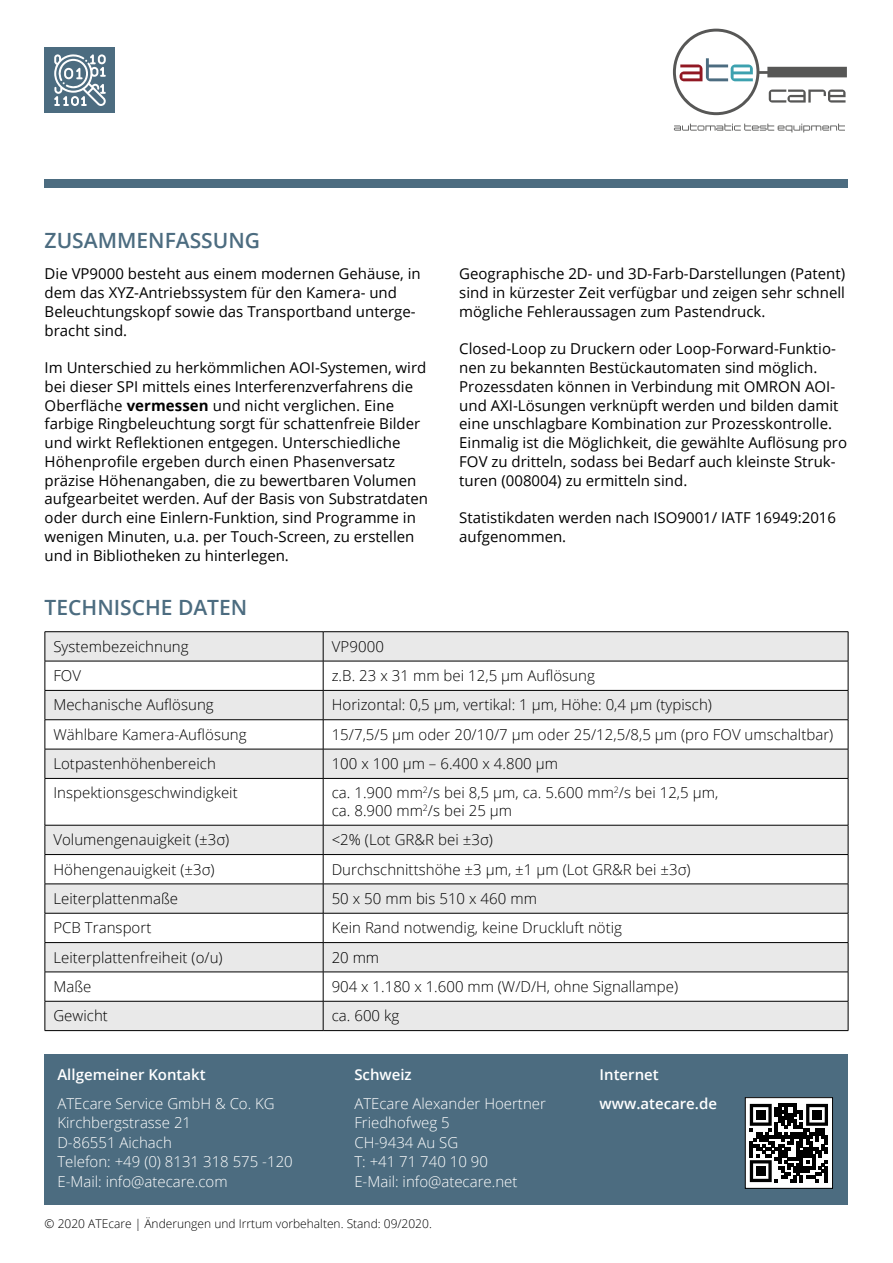
<style>
.page{position:relative;width:893px;height:1263px;background:#fff}
.page>*{position:absolute;margin:0;border:0;box-sizing:border-box;transform-origin:0 0}
.t1{font:600 21px "Open Sans";color:#4c6c80}
.t2{font:15px/18.8px "Open Sans";color:#000}
.t3{font:300 15px/18px "Open Sans";letter-spacing:.005em;color:#000}
.t4{font:300 15px/19.5px "Open Sans";color:#fff}
.t5{font:600 15px/28.5px "Open Sans";color:#fff}
.t6{font:300 12px "Open Sans";color:#000}
.s1{font-weight:700}
</style>
<div class="page">
<div style="left:45px;top:1054px;width:803px;height:150px;background:#4c6c80"></div>
<svg style="left:46px;top:632px;width:802px;height:398px;fill:#e9e9e9"></svg>
<hr style="left:45px;top:631px;width:278px;height:1px;background:#000">
<hr style="left:323px;top:631px;width:525px;height:1px;background:#000">
<hr style="left:45px;top:661px;width:278px;height:1px;background:#000">
<hr style="left:323px;top:661px;width:525px;height:1px;background:#000">
<hr style="left:45px;top:690px;width:278px;height:1px;background:#000">
<hr style="left:323px;top:690px;width:525px;height:1px;background:#000">
<hr style="left:45px;top:719px;width:278px;height:1px;background:#000">
<hr style="left:323px;top:719px;width:525px;height:1px;background:#000">
<hr style="left:45px;top:749px;width:278px;height:1px;background:#000">
<svg style="left:45px;top:632px;width:1px;height:146px"></svg>
<hr style="left:323px;top:749px;width:525px;height:1px;background:#000">
<svg style="left:323px;top:632px;width:1px;height:146px"></svg>
<svg style="left:848px;top:632px;width:1px;height:146px"></svg>
<hr style="left:45px;top:778px;width:278px;height:1px;background:#000">
<hr style="left:45px;top:779px;width:1px;height:46px;background:#000">
<hr style="left:323px;top:778px;width:525px;height:1px;background:#000">
<hr style="left:323px;top:779px;width:1px;height:46px;background:#000">
<hr style="left:848px;top:779px;width:1px;height:46px;background:#000">
<hr style="left:45px;top:825px;width:278px;height:1px;background:#000">
<hr style="left:323px;top:825px;width:525px;height:1px;background:#000">
<hr style="left:45px;top:854px;width:278px;height:1px;background:#000">
<hr style="left:323px;top:854px;width:525px;height:1px;background:#000">
<hr style="left:45px;top:884px;width:278px;height:1px;background:#000">
<hr style="left:323px;top:884px;width:525px;height:1px;background:#000">
<hr style="left:45px;top:913px;width:278px;height:1px;background:#000">
<hr style="left:323px;top:913px;width:525px;height:1px;background:#000">
<hr style="left:45px;top:942px;width:278px;height:1px;background:#000">
<hr style="left:323px;top:942px;width:525px;height:1px;background:#000">
<hr style="left:45px;top:972px;width:278px;height:1px;background:#000">
<hr style="left:323px;top:972px;width:525px;height:1px;background:#000">
<hr style="left:45px;top:1001px;width:278px;height:1px;background:#000">
<svg style="left:45px;top:825px;width:1px;height:205px"></svg>
<hr style="left:323px;top:1001px;width:525px;height:1px;background:#000">
<svg style="left:323px;top:825px;width:1px;height:205px"></svg>
<svg style="left:848px;top:825px;width:1px;height:205px"></svg>
<hr style="left:45px;top:1030px;width:278px;height:1px;background:#000">
<hr style="left:323px;top:1030px;width:525px;height:1px;background:#000">
<div style="left:45px;top:179px;width:803px;height:9px;background:#4c6c80"></div>
<svg style="left:673px;top:29px;width:174px;height:86px"></svg>
<svg style="left:674px;top:124px;width:171px;height:8px"></svg>
<div style="left:745px;top:1097px;width:87px;height:91px;background:#fff"></div>
<svg style="left:750px;top:1104px;width:78px;height:78px"></svg>
<div style="left:756px;top:1110px;width:9px;height:9px;background:#000"></div>
<div style="left:812px;top:1110px;width:10px;height:9px;background:#000"></div>
<div style="left:756px;top:1166px;width:9px;height:10px;background:#000"></div>
<div style="left:745px;top:1097px;width:88px;height:91px;border:1px solid #000"></div>
<div style="left:45px;top:47px;width:70px;height:66px;background:#4c6c80"></div>
<svg style="left:54px;top:54px;width:52px;height:52px"></svg>
<h1 class="t1" style="left:45px;top:226px;width:217px">ZUSAMMENFASSUNG</h1>
<p class="t2" style="left:45px;top:264px;width:378px">Die VP9000 besteht aus einem modernen Gehäuse, in dem das XYZ-Antriebssystem für den Kamera- und Beleuchtungskopf sowie das Transportband unterge&shy;bracht sind.</p>
<p class="t2" style="left:45px;top:358px;width:385px">Im Unterschied zu herkömmlichen AOI-Systemen, wird bei dieser SPI mittels eines Interferenzverfahrens die Oberfläche <span class="s1">vermessen</span> und nicht verglichen. Eine farbige Ringbeleuchtung sorgt für schattenfreie Bilder und wirkt Reflektionen entgegen. Unterschiedliche Höhenprofile ergeben durch einen Phasenversatz präzise Höhenangaben, die zu bewertbaren Volumen aufgearbeitet werden. Auf der Basis von Substratdaten oder durch eine Einlern-Funktion, sind Programme in wenigen Minuten, u.a. per Touch-Screen, zu erstellen und in Bibliotheken zu hinterlegen.</p>
<p class="t2" style="left:459px;top:264px;width:387px;text-align:justify">Geographische 2D- und 3D-Farb-Darstellungen (Patent) sind in kürzester Zeit verfügbar und zeigen sehr schnell mögliche Fehleraussagen zum Pastendruck.</p>
<p class="t2" style="left:459px;top:339px;width:389px">Closed-Loop zu Druckern oder Loop-Forward-Funktio&shy;nen zu bekannten Bestückautomaten sind möglich.<br>Prozessdaten können in Verbindung mit OMRON AOI&shy;und AXI-Lösungen verknüpft werden und bilden damit eine unschlagbare Kombination zur Prozesskontrolle.<br>Einmalig ist die Möglichkeit, die gewählte Auflösung pro FOV zu dritteln, sodass bei Bedarf auch kleinste Struk&shy;turen (008004) zu ermitteln sind.</p>
<p class="t2" style="left:459px;top:508px;width:378px">Statistikdaten werden nach ISO9001/ IATF 16949:2016 aufgenommen.</p>
<h1 class="t1" style="left:45px;top:593px;width:204px">TECHNISCHE DATEN</h1>
<p class="t3" style="left:53px;top:637px;width:137px">Systembezeichnung</p>
<p class="t3" style="left:332px;top:637px;width:54px">VP9000</p>
<p class="t3" style="left:53px;top:666px;width:29px">FOV</p>
<p class="t3" style="left:332px;top:666px;width:265px">z.B. 23 x 31 mm bei 12,5 µm Auflösung</p>
<p class="t3" style="left:53px;top:695px;width:162px">Mechanische Auflösung</p>
<p class="t3" style="left:332px;top:695px;width:382px">Horizontal: 0,5 µm, vertikal: 1 µm, Höhe: 0,4 µm (typisch)</p>
<p class="t3" style="left:53px;top:725px;width:195px">Wählbare Kamera-Auflösung</p>
<p class="t3" style="left:332px;top:725px;width:503px">15/7,5/5 µm oder 20/10/7 µm oder 25/12,5/8,5 µm (pro FOV umschaltbar)</p>
<p class="t3" style="left:53px;top:754px;width:164px">Lotpastenhöhenbereich</p>
<p class="t3" style="left:332px;top:754px;width:228px">100 x 100 µm – 6.400 x 4.800 µm</p>
<p class="t3" style="left:53px;top:783px;width:186px">Inspektionsgeschwindigkeit</p>
<p class="t3" style="left:332px;top:783px;width:388px">ca. 1.900 mm<sup>2</sup>/s bei 8,5 µm, ca. 5.600 mm<sup>2</sup>/s bei 12,5 µm, ca. 8.900 mm<sup>2</sup>/s bei 25 µm</p>
<p class="t3" style="left:53px;top:830px;width:177px">Volumengenauigkeit (±3σ)</p>
<p class="t3" style="left:332px;top:830px;width:163px">&lt;2% (Lot GR&amp;R bei ±3σ)</p>
<p class="t3" style="left:53px;top:860px;width:163px">Höhengenauigkeit (±3σ)</p>
<p class="t3" style="left:332px;top:860px;width:360px">Durchschnittshöhe ±3 µm, ±1 µm (Lot GR&amp;R bei ±3σ)</p>
<p class="t3" style="left:53px;top:889px;width:126px">Leiterplattenmaße</p>
<p class="t3" style="left:332px;top:889px;width:207px">50 x 50 mm bis 510 x 460 mm</p>
<p class="t3" style="left:53px;top:918px;width:99px">PCB Transport</p>
<p class="t3" style="left:332px;top:918px;width:292px">Kein Rand notwendig, keine Druckluft nötig</p>
<p class="t3" style="left:53px;top:948px;width:171px">Leiterplattenfreiheit (o/u)</p>
<p class="t3" style="left:332px;top:948px;width:49px">20 mm</p>
<p class="t3" style="left:53px;top:977px;width:40px">Maße</p>
<p class="t3" style="left:332px;top:977px;width:348px">904 x 1.180 x 1.600 mm (W/D/H, ohne Signallampe)</p>
<p class="t3" style="left:53px;top:1006px;width:56px">Gewicht</p>
<p class="t3" style="left:332px;top:1006px;width:69px">ca. 600 kg</p>
<p class="t5" style="left:57px;top:1060px;width:150px">Allgemeiner Kontakt</p>
<p class="t4" style="left:57px;top:1093px;width:237px">ATEcare Service GmbH &amp; Co. KG<br>Kirchbergstrasse 21<br>D-86551 Aichach<br>Telefon: +49 (0) 8131 318 575 -120<br>E-Mail: info@atecare.com</p>
<p class="t5" style="left:354px;top:1060px;width:59px">Schweiz</p>
<p class="t4" style="left:354px;top:1093px;width:193px">ATEcare Alexander Hoertner<br>Friedhofweg 5<br>CH-9434 Au SG<br>T: +41 71 740 10 90<br>E-Mail: info@atecare.net</p>
<p class="t6" style="left:45px;top:1215px;width:389px">© 2020 ATEcare | Änderungen und Irrtum vorbehalten. Stand: 09/2020.</p>
<p class="t5" style="left:600px;top:1060px;width:119px">Internet www.atecare.de</p>
</div>
